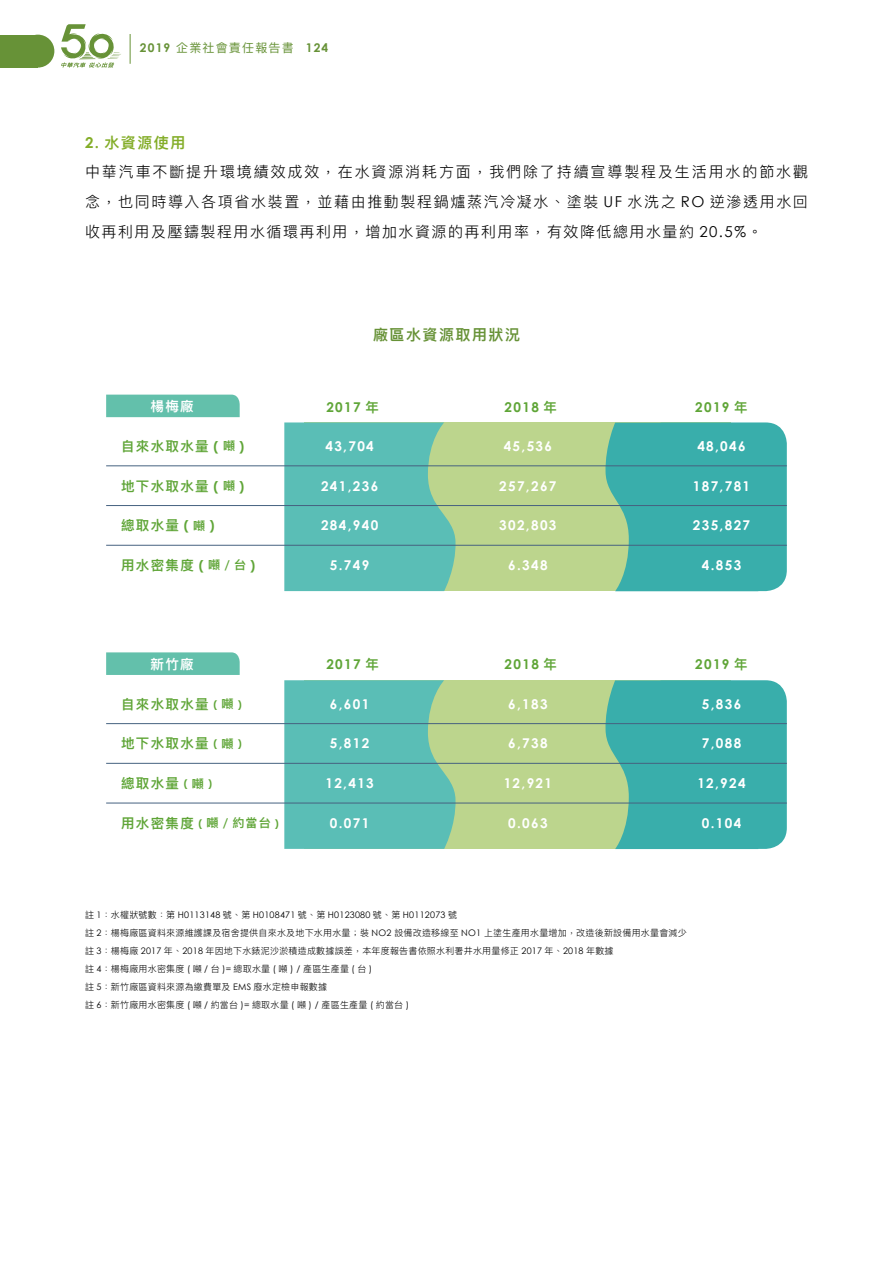
<style>
.page{position:relative;width:893px;height:1263px;background:#fff}
.page>*{position:absolute;margin:0;border:0;box-sizing:border-box;transform-origin:0 0}
.t1{font:300 15px/28.5px "Ping Fang TC";letter-spacing:.11em;color:#000}
.t2{font:600 15px "Ping Fang TC";letter-spacing:.1em;color:#679237}
.t3{font:700 13.5px "Century Gothic";letter-spacing:.1em;color:#fff}
.t4{font:600 13.5px "Ping Fang TC";letter-spacing:.1em;color:#5fa537}
.t5{font:700 13.5px "Century Gothic";letter-spacing:.1em;color:#5fa537}
.t6{font:600 13.5px "Ping Fang TC";letter-spacing:.1em;color:#fff}
.t7{font:12px "Ping Fang TC";letter-spacing:.1em;color:#679237}
.t8{font:300 9px/18px "Ping Fang TC";letter-spacing:.025em;color:#000}
.t9{font:9px "Century Gothic";letter-spacing:.025em;color:#000}
.s1{font-family:"Century Gothic";font-weight:700}
.s2{font-family:"Century Gothic";font-weight:700;color:#83ad28}
.s3{font-weight:600;color:#83ad28}
.s4{font-family:"Century Gothic";font-weight:400}
.s5{font-family:"Ping Fang TC";font-weight:600}
.s6{font-size:12px}
.s7{font-family:"Century Gothic";font-weight:700;font-size:12px}
.s8{font-family:"Century Gothic";font-weight:700;font-size:10.5px}
.s9{font-family:"Ping Fang TC";font-weight:300}
</style>
<div class="page">
<div style="left:21px;top:35px;width:33px;height:33px;background:#679237;border-radius:50%"></div>
<div style="left:0;top:35px;width:38px;height:33px;background:#679237"></div>
<svg style="left:61px;top:24px;width:60px;height:44px"></svg>
<hr style="left:130px;top:34px;width:1px;height:30px;background:#679237">
<div style="left:304px;top:423px;width:427px;height:168px;background:#bcd58d"></div>
<svg style="left:284px;top:422px;width:172px;height:169px;background:#62bfb2"></svg>
<svg style="left:605px;top:422px;width:182px;height:169px;background:#45b1a8"></svg>
<div style="left:106px;top:395px;width:134px;height:22px;background:#63c0ab"></div>
<hr style="left:106px;top:466px;width:681px;height:1px;background:#466280">
<hr style="left:106px;top:505px;width:681px;height:1px;background:#466280">
<hr style="left:106px;top:545px;width:681px;height:1px;background:#466280">
<div style="left:304px;top:680px;width:427px;height:169px;background:#bcd58d"></div>
<svg style="left:284px;top:680px;width:172px;height:169px;background:#62bfb2"></svg>
<svg style="left:605px;top:680px;width:182px;height:169px;background:#45b1a8"></svg>
<div style="left:106px;top:652px;width:134px;height:23px;background:#63c0ab"></div>
<hr style="left:106px;top:723px;width:681px;height:1px;background:#466280">
<hr style="left:106px;top:763px;width:681px;height:1px;background:#466280">
<hr style="left:106px;top:803px;width:681px;height:1px;background:#466280">
<h3 class="t7" style="left:140px;top:40px;width:190px"><span class="s1">2019</span> 企業社會責任報告書 <span class="s1">124</span></h3>
<h1 class="t1" style="left:85px;top:128px;width:724px"><span class="s2">2.</span> <span class="s3">水資源使用<br></span>中華汽車不斷提升環境績效成效，在水資源消耗方面，我們除了持續宣導製程及生活用水的節水觀</h1>
<h1 class="t1" style="left:85px;top:186px;width:724px;line-height:30px">念，也同時導入各項省水裝置，並藉由推動製程鍋爐蒸汽冷凝水、塗裝 <span class="s4">UF</span> 水洗之 <span class="s4">RO</span> 逆滲透用水回收再利用及壓鑄製程用水循環再利用，增加水資源的再利用率，有效降低總用水量約 <span class="s4">20.5%</span>。</h1>
<h1 class="t2" style="left:373px;top:326px;width:148px">廠區水資源取用狀況</h1>
<h2 class="t6" style="left:151px;top:398px;width:45px">楊梅廠</h2>
<h2 class="t5" style="left:505px;top:398px;width:54px">2018 <span class="s5">年</span></h2>
<h2 class="t5" style="left:695px;top:398px;width:54px">2019 <span class="s5">年</span></h2>
<h2 class="t3" style="left:325px;top:437px;width:50px">43,704</h2>
<h2 class="t3" style="left:321px;top:477px;width:59px">241,236</h2>
<h2 class="t3" style="left:321px;top:517px;width:59px">284,940</h2>
<h2 class="t3" style="left:330px;top:557px;width:41px">5.749</h2>
<h2 class="t5" style="left:326px;top:398px;width:54px">2017 <span class="s5">年</span></h2>
<h2 class="t4" style="left:121px;top:438px;width:125px">自來水取水量 <span class="s1">(</span> <span class="s6">噸</span> <span class="s1">)</span></h2>
<h2 class="t4" style="left:121px;top:477px;width:125px">地下水取水量 <span class="s1">(</span> <span class="s6">噸</span> <span class="s1">)</span></h2>
<h2 class="t4" style="left:121px;top:517px;width:95px">總取水量 <span class="s1">(</span> <span class="s6">噸</span> <span class="s1">)</span></h2>
<h2 class="t4" style="left:121px;top:557px;width:136px">用水密集度<span class="s1">(</span><span class="s6">噸</span><span class="s7">/</span><span class="s6">台</span><span class="s1">)</span></h2>
<h2 class="t3" style="left:504px;top:437px;width:50px">45,536</h2>
<h2 class="t3" style="left:499px;top:477px;width:59px">257,267</h2>
<h2 class="t3" style="left:499px;top:517px;width:59px">302,803</h2>
<h2 class="t3" style="left:508px;top:557px;width:41px">6.348</h2>
<h2 class="t3" style="left:697px;top:437px;width:50px">48,046</h2>
<h2 class="t3" style="left:693px;top:477px;width:59px">187,781</h2>
<h2 class="t3" style="left:693px;top:517px;width:59px">235,827</h2>
<h2 class="t3" style="left:702px;top:557px;width:41px">4.853</h2>
<h2 class="t6" style="left:151px;top:655px;width:45px">新竹廠</h2>
<h2 class="t5" style="left:505px;top:656px;width:54px">2018 <span class="s5">年</span></h2>
<h2 class="t5" style="left:695px;top:656px;width:54px">2019 <span class="s5">年</span></h2>
<h2 class="t3" style="left:330px;top:695px;width:41px">6,601</h2>
<h2 class="t3" style="left:330px;top:735px;width:41px">5,812</h2>
<h2 class="t3" style="left:325px;top:775px;width:50px">12,413</h2>
<h2 class="t3" style="left:330px;top:814px;width:41px">0.071</h2>
<h2 class="t5" style="left:326px;top:656px;width:54px">2017 <span class="s5">年</span></h2>
<h2 class="t4" style="left:121px;top:695px;width:122px">自來水取水量 <span class="s8">(</span> <span class="s6">噸</span> <span class="s8">)</span></h2>
<h2 class="t4" style="left:121px;top:735px;width:122px">地下水取水量 <span class="s8">(</span> <span class="s6">噸</span> <span class="s8">)</span></h2>
<h2 class="t4" style="left:121px;top:775px;width:93px">總取水量 <span class="s8">(</span> <span class="s6">噸</span> <span class="s8">)</span></h2>
<h2 class="t4" style="left:121px;top:815px;width:159px">用水密集度 <span class="s8">(</span> <span class="s6">噸</span> <span class="s7">/</span> <span class="s6">約當台</span> <span class="s8">)</span></h2>
<h2 class="t3" style="left:508px;top:695px;width:41px">6,183</h2>
<h2 class="t3" style="left:508px;top:735px;width:41px">6,738</h2>
<h2 class="t3" style="left:504px;top:775px;width:50px">12,921</h2>
<h2 class="t3" style="left:508px;top:814px;width:41px">0.063</h2>
<h2 class="t3" style="left:702px;top:695px;width:41px">5,836</h2>
<h2 class="t3" style="left:702px;top:735px;width:41px">7,088</h2>
<h2 class="t3" style="left:697px;top:775px;width:50px">12,924</h2>
<h2 class="t3" style="left:702px;top:814px;width:41px">0.104</h2>
<p class="t9" style="left:85px;top:909px;width:373px"><span class="s9">註</span> 1<span class="s9">：水權狀號數：第</span> H0113148 <span class="s9">號、第</span> H0108471 <span class="s9">號、第</span> H0123080 <span class="s9">號、第</span> H0112073 <span class="s9">號</span></p>
<p class="t8" style="left:85px;top:923px;width:603px">註 <span class="s4">2</span>：楊梅廠區資料來源維護課及宿舍提供自來水及地下水用水量；裝 <span class="s4">NO2</span> 設備改造移線至 <span class="s4">NO1</span> 上塗生產用水量增加，改造後新設備用水量會減少註 <span class="s4">3</span>：楊梅廠 <span class="s4">2017</span> 年、<span class="s4">2018</span> 年因地下水錶泥沙淤積造成數據誤差，本年度報告書依照水利署井水用量修正 <span class="s4">2017</span> 年、<span class="s4">2018</span> 年數據<br>註 <span class="s4">4</span>：楊梅廠用水密集度 <span class="s4">(</span> 噸 <span class="s4">/</span> 台 <span class="s4">)=</span> 總取水量 <span class="s4">(</span> 噸 <span class="s4">) /</span> 產區生產量 <span class="s4">(</span> 台 <span class="s4">)<br></span>註 <span class="s4">5</span>：新竹廠區資料來源為繳費單及 <span class="s4">EMS</span> 廢水定檢申報數據<br>註 <span class="s4">6</span>：新竹廠用水密集度 <span class="s4">(</span> 噸 <span class="s4">/</span> 約當台 <span class="s4">)=</span> 總取水量 <span class="s4">(</span> 噸 <span class="s4">) /</span> 產區生產量 <span class="s4">(</span> 約當台 <span class="s4">)</span></p>
</div>
